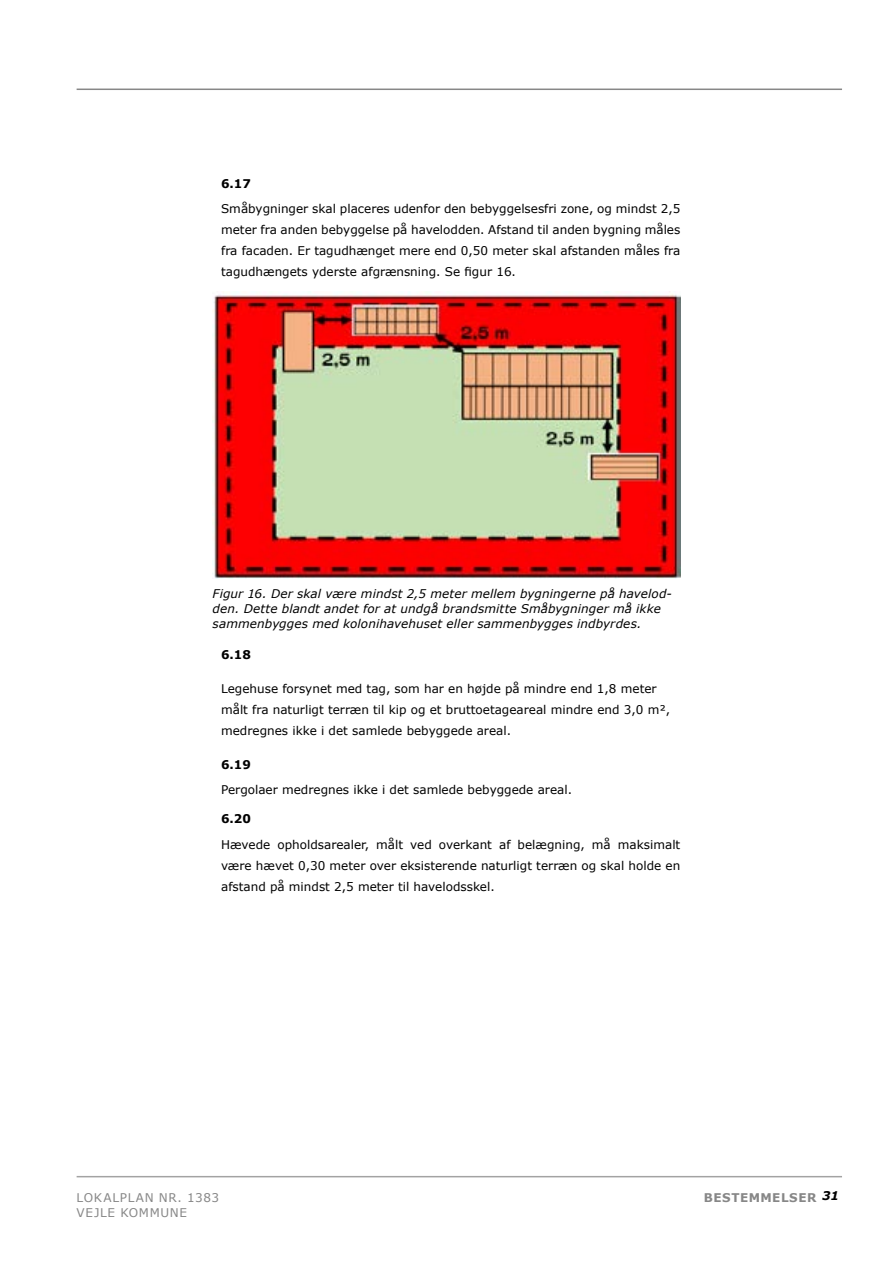
<style>
.page{position:relative;width:893px;height:1263px;background:#fff}
.page>*{position:absolute;margin:0;border:0;box-sizing:border-box;transform-origin:0 0}
.BESTEMMELSER_-_Brødtekst{font:12px/21px "Verdana";color:#000;text-align:justify}
.Billedtekst{font:italic 12px/15px "Verdana";letter-spacing:.01em;color:#000}
.BESTEMMELSER_-_H4{font:12px/21px "Verdana";color:#000}
.t1{font:12px/15px "Verdana";letter-spacing:.055em;color:#878787}
.BESTEMMELSER_-_H4-2{font:700 12px "Verdana";color:#000}
.t2{font:700 12px "Verdana";letter-spacing:.04em;color:#878787}
.t3{font:italic 700 12px "Verdana";color:#000}
</style>
<div class="page">
<hr style="left:77px;top:89px;width:765px;height:1px;background:#878787">
<hr style="left:77px;top:1176px;width:765px;height:1px;background:#a3a3a3">
<img style="left:213px;top:292px;width:467px;height:286px">
<h4 class="BESTEMMELSER_-_H4-2" style="left:221px;top:175px;width:31px">6.17</h4>
<p class="BESTEMMELSER_-_Brødtekst" style="left:221px;top:198px;width:461px">Småbygninger skal placeres udenfor den bebyggelsesfri zone, og mindst 2,5 meter fra anden bebyggelse på havelodden. Afstand til anden bygning måles fra facaden. Er tagudhænget mere end 0,50 meter skal afstanden måles fra tagudhængets yderste afgrænsning. Se figur 16.</p>
<p class="Billedtekst" style="left:213px;top:586px;width:461px">Figur 16. Der skal være mindst 2,5 meter mellem bygningerne på havelod&shy;den. Dette blandt andet for at undgå brandsmitte Småbygninger må ikke sammenbygges med kolonihavehuset eller sammenbygges indbyrdes.</p>
<h4 class="BESTEMMELSER_-_H4-2" style="left:221px;top:646px;width:31px">6.18</h4>
<h4 class="BESTEMMELSER_-_H4" style="left:221px;top:678px;width:451px">Legehuse forsynet med tag, som har en højde på mindre end 1,8 meter målt fra naturligt terræn til kip og et bruttoetageareal mindre end 3,0 m², medregnes ikke i det samlede bebyggede areal.</h4>
<h4 class="BESTEMMELSER_-_H4-2" style="left:221px;top:756px;width:31px">6.19</h4>
<p class="BESTEMMELSER_-_Brødtekst" style="left:221px;top:779px;width:352px">Pergolaer medregnes ikke i det samlede bebyggede areal.</p>
<h4 class="BESTEMMELSER_-_H4-2" style="left:221px;top:810px;width:31px">6.20</h4>
<p class="BESTEMMELSER_-_Brødtekst" style="left:221px;top:834px;width:461px">Hævede opholdsarealer, målt ved overkant af belægning, må maksimalt være hævet 0,30 meter over eksisterende naturligt terræn og skal holde en afstand på mindst 2,5 meter til havelodsskel.</p>
<p class="t1" style="left:77px;top:1190px;width:144px">LOKALPLAN NR. 1383<br>VEJLE KOMMUNE</p>
<p class="t3" style="left:822px;top:1187px;width:18px">31</p>
<p class="t2" style="left:704px;top:1189px;width:114px">BESTEMMELSER</p>
</div>
